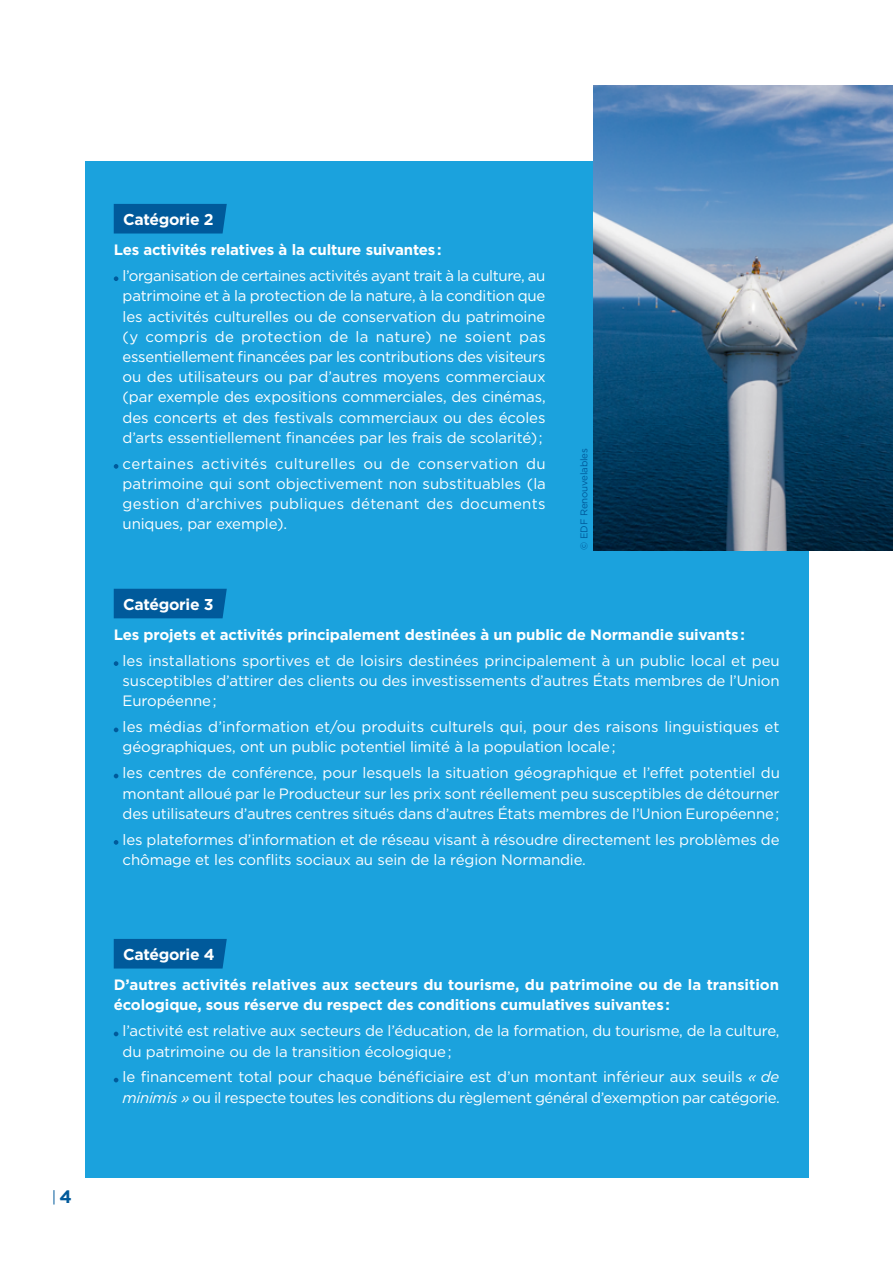
<style>
.page{position:relative;width:893px;height:1263px;background:#fff}
.page>*{position:absolute;margin:0;border:0;box-sizing:border-box;transform-origin:0 0}
.t1{font:700 18px "Gotham";color:#005a9b}
.t2{font:700 15.75px "Gotham";letter-spacing:-.02em;color:#fff}
.t3{font:15px/20.2px "Gotham";letter-spacing:-.01em;color:#fff;text-align:justify}
.t4{font:700 15px/20.2px "Gotham";letter-spacing:-.01em;color:#fff}
.t5{font:9.75px "Gotham";letter-spacing:-.02em;color:#005a9b}
.s1{font-style:italic}
</style>
<div class="page">
<svg style="left:54px;top:1190px;width:1px;height:14px"></svg>
<div style="left:86px;top:162px;width:723px;height:1016px;background:#1ba2dd"></div>
<img style="left:593px;top:85px;width:300px;height:466px">
<div style="left:114px;top:204px;width:113px;height:29px;background:#005a9b"></div>
<svg style="left:114px;top:276px;width:4px;height:5px"></svg>
<svg style="left:114px;top:464px;width:4px;height:5px"></svg>
<div style="left:114px;top:589px;width:113px;height:29px;background:#005a9b"></div>
<svg style="left:114px;top:661px;width:4px;height:5px"></svg>
<svg style="left:114px;top:727px;width:4px;height:5px"></svg>
<svg style="left:114px;top:774px;width:4px;height:4px"></svg>
<svg style="left:114px;top:840px;width:4px;height:5px"></svg>
<div style="left:114px;top:939px;width:113px;height:29px;background:#005a9b"></div>
<svg style="left:114px;top:1032px;width:4px;height:4px"></svg>
<svg style="left:114px;top:1078px;width:4px;height:4px"></svg>
<p class="t1" style="left:60px;top:1185px;width:14px">4</p>
<p class="t2" style="left:123px;top:209px;width:92px">Catégorie 2</p>
<p class="t4" style="left:114px;top:240px;width:329px">Les activités relatives à la culture suivantes :</p>
<p class="t3" style="left:123px;top:265px;width:425px">l’organisation de certaines activités ayant trait à la culture, au patrimoine et à la protection de la nature, à la condition que les activités culturelles ou de conservation du patrimoine (y compris de protection de la nature) ne soient pas essentiellement financées par les contributions des visiteurs ou des utilisateurs ou par d’autres moyens commerciaux (par exemple des expositions commerciales, des cinémas, des concerts et des festivals commerciaux ou des écoles d’arts essentiellement financées par les frais de scolarité) ;</p>
<p class="t3" style="left:123px;top:453px;width:425px">certaines activités culturelles ou de conservation du patrimoine qui sont objectivement non substituables (la gestion d’archives publiques détenant des documents uniques, par exemple).</p>
<p class="t5" style="left:578px;top:549px;width:103px;rotate:-90deg">© EDF Renouvelables</p>
<p class="t2" style="left:123px;top:594px;width:92px">Catégorie 3</p>
<p class="t4" style="left:114px;top:624px;width:633px">Les projets et activités principalement destinées à un public de Normandie suivants :</p>
<p class="t3" style="left:123px;top:650px;width:659px">les installations sportives et de loisirs destinées principalement à un public local et peu susceptibles d’attirer des clients ou des investissements d’autres États membres de l’Union Européenne ;</p>
<p class="t3" style="left:123px;top:716px;width:658px">les médias d’information et/ou produits culturels qui, pour des raisons linguistiques et géographiques, ont un public potentiel limité à la population locale ;</p>
<p class="t3" style="left:123px;top:763px;width:659px">les centres de conférence, pour lesquels la situation géographique et l’effet potentiel du montant alloué par le Producteur sur les prix sont réellement peu susceptibles de détourner des utilisateurs d’autres centres situés dans d’autres États membres de l’Union Européenne ;</p>
<p class="t3" style="left:123px;top:829px;width:658px">les plateformes d’information et de réseau visant à résoudre directement les problèmes de chômage et les conflits sociaux au sein de la région Normandie.</p>
<p class="t2" style="left:123px;top:944px;width:93px">Catégorie 4</p>
<p class="t4" style="left:114px;top:975px;width:667px">D’autres activités relatives aux secteurs du tourisme, du patrimoine ou de la transition écologique, sous réserve du respect des conditions cumulatives suivantes :</p>
<p class="t3" style="left:123px;top:1020px;width:658px">l’activité est relative aux secteurs de l’éducation, de la formation, du tourisme, de la culture, du patrimoine ou de la transition écologique ;</p>
<p class="t3" style="left:123px;top:1067px;width:659px">le financement total pour chaque bénéficiaire est d’un montant inférieur aux seuils <span class="s1">« de minimis »</span> ou il respecte toutes les conditions du règlement général d’exemption par catégorie.</p>
</div>
